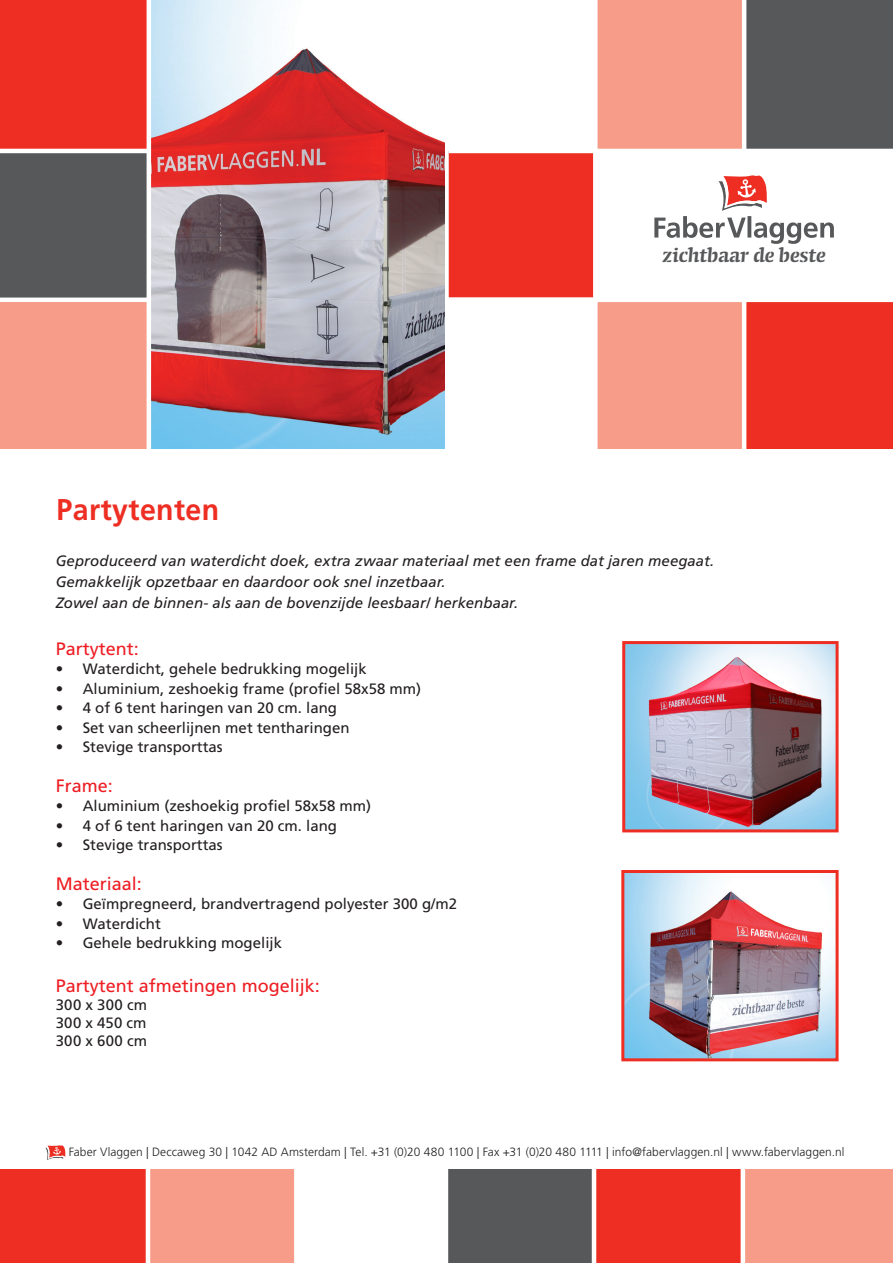
<style>
.page{position:relative;width:893px;height:1263px;background:#fff}
.page>*{position:absolute;margin:0;border:0;box-sizing:border-box;transform-origin:0 0}
.Kop1{font:700 30px "Frutiger LT Std";letter-spacing:.015em;color:#ee2e22;scale:.95 1}
.t1{font:600 24px "Conga Brava Stencil Std";color:#57585a}
.Subkop2{font:18px "Frutiger LT Std";color:#ee1d23}
.Bullet_points{font:15px "Frutiger LT Std";color:#231f20}
.Cursief{font:italic 15px "Frutiger LT Std";color:#231f20}
.broodtekst{font:15px "Frutiger LT Std";letter-spacing:.015em;color:#231f20}
.t2{font:300 12px "Frutiger LT Std";letter-spacing:.005em;color:#231f20}
</style>
<div class="page">
<div style="left:743px;top:1170px;width:150px;height:93px;background:#f69c88"></div>
<div style="left:594px;top:1170px;width:149px;height:93px;background:#ee2e22"></div>
<div style="left:445px;top:1170px;width:149px;height:93px;background:#57585a"></div>
<div style="left:148px;top:1170px;width:148px;height:93px;background:#f69c88"></div>
<div style="left:0;top:1170px;width:148px;height:93px;background:#ee2e22"></div>
<hr style="left:146px;top:1160px;width:4px;height:103px;background:#fff">
<hr style="left:592px;top:1160px;width:4px;height:103px;background:#fff">
<hr style="left:741px;top:1157px;width:4px;height:106px;background:#fff">
<hr style="left:444px;top:1160px;width:4px;height:103px;background:#fff">
<div style="left:294px;top:1157px;width:5px;height:106px;background:#fff"></div>
<div style="left:0;top:0;width:149px;height:151px;background:#ee2e22"></div>
<div style="left:0;top:151px;width:149px;height:149px;background:#57585a"></div>
<div style="left:0;top:300px;width:149px;height:149px;background:#f69c88"></div>
<div style="left:446px;top:151px;width:149px;height:149px;background:#ee2e22"></div>
<div style="left:595px;top:0;width:149px;height:151px;background:#f69c88"></div>
<div style="left:595px;top:300px;width:149px;height:149px;background:#f69c88"></div>
<div style="left:744px;top:0;width:149px;height:151px;background:#57585a"></div>
<div style="left:744px;top:300px;width:149px;height:149px;background:#ee2e22"></div>
<hr style="left:449px;top:149px;width:444px;height:4px;background:#fff">
<div style="left:444px;top:0;width:5px;height:462px;background:#fff"></div>
<div style="left:593px;top:0;width:5px;height:462px;background:#fff"></div>
<hr style="left:742px;top:0;width:4px;height:458px;background:#fff">
<hr style="left:0;top:149px;width:149px;height:4px;background:#fff">
<hr style="left:0;top:298px;width:893px;height:4px;background:#fff">
<img style="left:151px;top:0;width:293px;height:449px">
<hr style="left:147px;top:0;width:4px;height:458px;background:#fff">
<img style="left:626px;top:645px;width:209px;height:183px">
<div style="left:622px;top:641px;width:217px;height:191px;border:3px solid #ee2e22"></div>
<img style="left:625px;top:874px;width:210px;height:183px">
<div style="left:621px;top:870px;width:218px;height:191px;border:3px solid #ee2e22"></div>
<svg style="left:654px;top:175px;width:180px;height:69px"></svg>
<svg style="left:46px;top:1145px;width:20px;height:15px"></svg>
<p class="Kop1" style="left:57px;top:492px;width:173px">Partytenten</p>
<p class="t1" style="left:663px;top:244px;width:165px">zichtbaar de beste</p>
<p class="Cursief" style="left:56px;top:552px;width:660px">Geproduceerd van waterdicht doek, extra zwaar materiaal met een frame dat jaren meegaat.</p>
<p class="Cursief" style="left:56px;top:573px;width:391px">Gemakkelijk opzetbaar en daardoor ook snel inzetbaar.</p>
<p class="Cursief" style="left:56px;top:594px;width:464px">Zowel aan de binnen- als aan de bovenzijde leesbaar/ herkenbaar.</p>
<p class="Subkop2" style="left:56px;top:638px;width:85px">Partytent:</p>
<p class="Bullet_points" style="left:56px;top:660px;width:312px">• Waterdicht, gehele bedrukking mogelijk</p>
<p class="Bullet_points" style="left:56px;top:679px;width:367px">• Aluminium, zeshoekig frame (profiel 58x58 mm)</p>
<p class="Bullet_points" style="left:56px;top:699px;width:283px">• 4 of 6 tent haringen van 20 cm. lang</p>
<p class="Bullet_points" style="left:56px;top:718px;width:295px">• Set van scheerlijnen met tentharingen</p>
<p class="Bullet_points" style="left:56px;top:738px;width:169px">• Stevige transporttas</p>
<p class="Subkop2" style="left:56px;top:775px;width:59px">Frame:</p>
<p class="Bullet_points" style="left:56px;top:797px;width:317px">• Aluminium (zeshoekig profiel 58x58 mm)</p>
<p class="Bullet_points" style="left:56px;top:817px;width:283px">• 4 of 6 tent haringen van 20 cm. lang</p>
<p class="Bullet_points" style="left:56px;top:836px;width:169px">• Stevige transporttas</p>
<p class="Subkop2" style="left:56px;top:873px;width:88px">Materiaal:</p>
<p class="Bullet_points" style="left:56px;top:895px;width:403px">• Geïmpregneerd, brandvertragend polyester 300 g/m2</p>
<p class="Bullet_points" style="left:56px;top:915px;width:107px">• Waterdicht</p>
<p class="Bullet_points" style="left:56px;top:934px;width:228px">• Gehele bedrukking mogelijk</p>
<p class="Subkop2" style="left:56px;top:975px;width:266px">Partytent afmetingen mogelijk:</p>
<p class="broodtekst" style="left:56px;top:995px;width:93px">300 x 300 cm</p>
<p class="broodtekst" style="left:56px;top:1013px;width:92px">300 x 450 cm</p>
<p class="broodtekst" style="left:56px;top:1031px;width:93px">300 x 600 cm</p>
<p class="t2" style="left:69px;top:1145px;width:777px">Faber Vlaggen | Deccaweg 30 | 1042 AD Amsterdam | Tel. +31 (0)20 480 1100 | Fax +31 (0)20 480 1111 | info@fabervlaggen.nl | www.fabervlaggen.nl</p>
</div>
